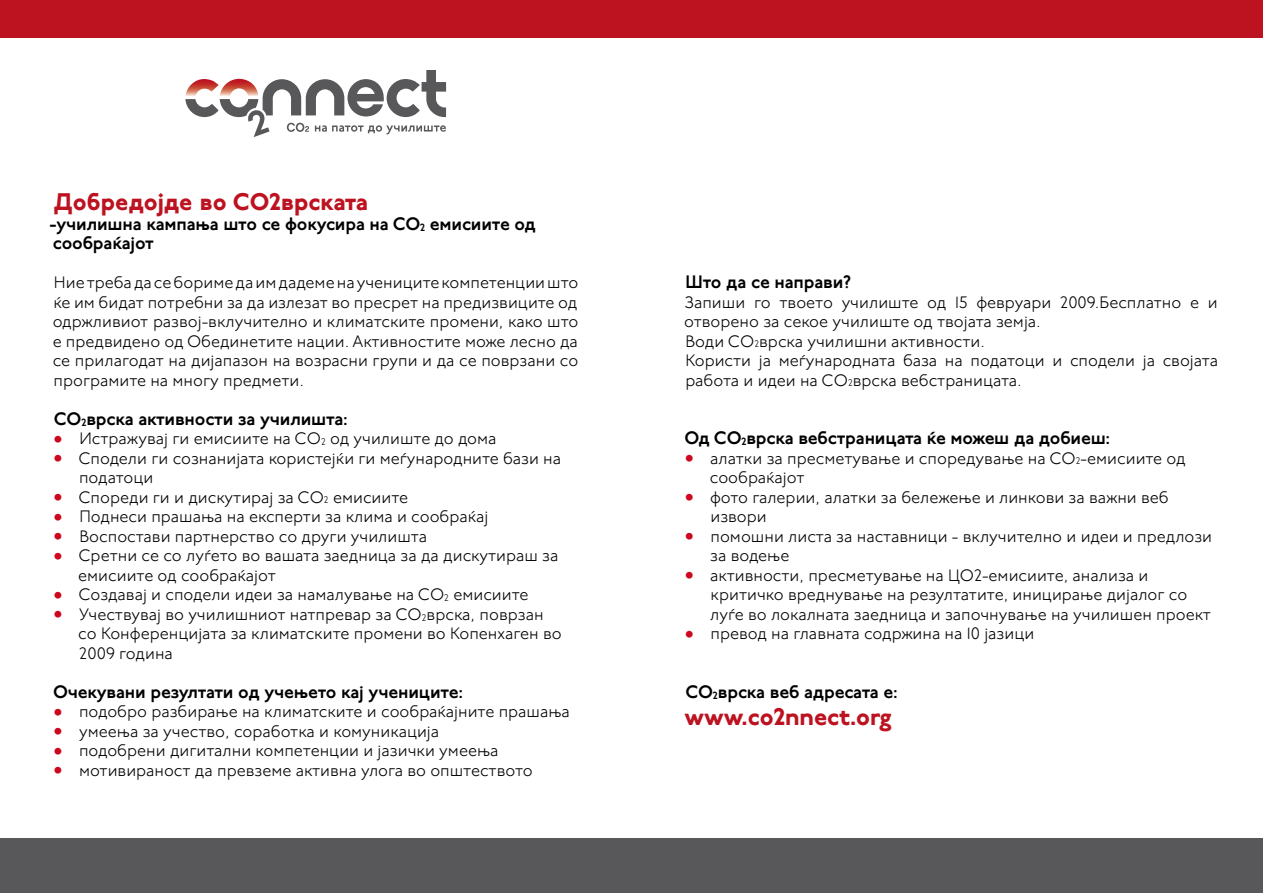
<style>
.page{position:relative;width:1263px;height:893px;background:#fff}
.page>*{position:absolute;margin:0;border:0;box-sizing:border-box;transform-origin:0 0}
.t1{font:800 24px "P22 Underground CY";color:#bd1220}
.t2{font:600 18px/19.5px "P22 Underground CY";letter-spacing:-.01em;color:#000}
.t3{font:300 16.5px/19.5px "P22 Underground CY";color:#000}
.s1{font-size:10.5px}
.s2{font-family:"Sabon";font-weight:700;font-size:19.5px;color:#cd071e}
.s3{font-size:9.6px}
</style>
<div class="page">
<svg style="left:185px;top:70px;width:261px;height:67px"></svg>
<div style="left:0;top:839px;width:1263px;height:54px;background:#58585a"></div>
<div style="left:631px;top:0;width:632px;height:37px;background:#bd1220"></div>
<div style="left:0;top:0;width:631px;height:37px;background:#bd1220"></div>
<h1 class="t1" style="left:54px;top:188px;width:316px">Добредојде во CО2врската</h1>
<p class="t2" style="left:49px;top:214px;width:488px">-училишна кампања што се фокусира на CО<span class="s1">2</span> емисиите од сообраќајот</p>
<p class="t3" style="left:53px;top:274px;width:527px;text-align:justify">Ние треба да се бориме да им дадеме на учениците компетенции што ќе им бидат потребни за да излезат во пресрет на предизвиците од одржливиот развој-вклучително и климатските промени, како што е предвидено од Обединетите нации. Активностите може лесно да се прилагодат на дијапазон на возрасни групи и да се поврзани со програмите на многу предмети.</p>
<p class="t2" style="left:54px;top:409px;width:295px">CО<span class="s1">2</span>врска активности за училишта:</p>
<p class="t3" style="left:53px;top:430px;width:445px"><span class="s2">•</span> Истражувај ги емисиите на CО<span class="s3">2</span> од училиште до дома</p>
<p class="t3" style="left:79px;top:449px;width:484px;text-indent:-26px"><span class="s2">•</span> Сподели ги сознанијата користејќи ги меѓународните бази на податоци</p>
<p class="t3" style="left:53px;top:488px;width:357px"><span class="s2">•</span> Спореди ги и дискутирај за CО<span class="s3">2</span> емисиите</p>
<p class="t3" style="left:53px;top:508px;width:437px"><span class="s2">•</span> Поднеси прашања на експерти за клима и сообраќај</p>
<p class="t3" style="left:53px;top:527px;width:375px"><span class="s2">•</span> Воспостави партнерство со други училишта</p>
<p class="t3" style="left:78px;top:547px;width:482px;text-indent:-25px"><span class="s2">•</span> Сретни се со луѓето во вашата заедница за да дискутираш за емисиите од сообраќајот</p>
<p class="t3" style="left:53px;top:586px;width:477px"><span class="s2">•</span> Создавај и сподели идеи за намалување на CО<span class="s3">2</span> емисиите</p>
<p class="t3" style="left:78px;top:605px;width:485px;text-indent:-25px"><span class="s2">•</span> Учествувај во училишниот натпревар за CО<span class="s3">2</span>врска, поврзан со Конференцијата за климатските промени во Копенхаген во<br>2009 година</p>
<p class="t2" style="left:53px;top:682px;width:411px">Очекувани резултати од учењето кај учениците:</p>
<p class="t3" style="left:53px;top:703px;width:518px"><span class="s2">•</span> подобро разбирање на климатските и сообраќајните прашања</p>
<p class="t3" style="left:53px;top:722px;width:388px"><span class="s2">•</span> умеења за учество, соработка и комуникација</p>
<p class="t3" style="left:53px;top:742px;width:447px"><span class="s2">•</span> подобрени дигитални компетенции и јазички умеења</p>
<p class="t3" style="left:53px;top:761px;width:481px"><span class="s2">•</span> мотивираност да превземе активна улога во општеството</p>
<p class="t2" style="left:686px;top:273px;width:167px">Што да се направи?</p>
<p class="t3" style="left:684px;top:293px;width:535px">Запиши го твоето училиште од 15 февруари 2009.Бесплатно е и отворено за секое училиште од твојата земја.<br>Води CО<span class="s3">2</span>врска училишни активности.<br>Користи ја меѓународната база на податоци и сподели ја својата работа и идеи на CО<span class="s3">2</span>врска вебстраницата.</p>
<p class="t2" style="left:684px;top:429px;width:427px">Од CО<span class="s1">2</span>врска вебстраницата ќе можеш да добиеш:</p>
<p class="t3" style="left:710px;top:449px;width:477px;text-indent:-25px"><span class="s2">•</span> алатки за пресметување и споредување на CО<span class="s3">2</span>-емисиите од сообраќајот</p>
<p class="t3" style="left:710px;top:488px;width:460px;text-indent:-26px"><span class="s2">•</span> фото галерии, алатки за бележење и линкови за важни веб извори</p>
<p class="t3" style="left:710px;top:527px;width:503px;text-indent:-26px"><span class="s2">•</span> помошни листа за наставници - вклучително и идеи и предлози за водење</p>
<p class="t3" style="left:710px;top:566px;width:502px;text-indent:-26px"><span class="s2">•</span> активности, пресметување на ЦО2-емисиите, анализа и критичко вреднување на резултатите, иницирање дијалог со луѓе во локалната заедница и започнување на училишен проект</p>
<p class="t3" style="left:684px;top:625px;width:351px"><span class="s2">•</span> превод на главната содржина на 10 јазици</p>
<p class="t2" style="left:685px;top:682px;width:214px">CО<span class="s1">2</span>врска веб адресата е:</p>
<h1 class="t1" style="left:684px;top:702px;width:209px">www.co2nnect.org</h1>
</div>
